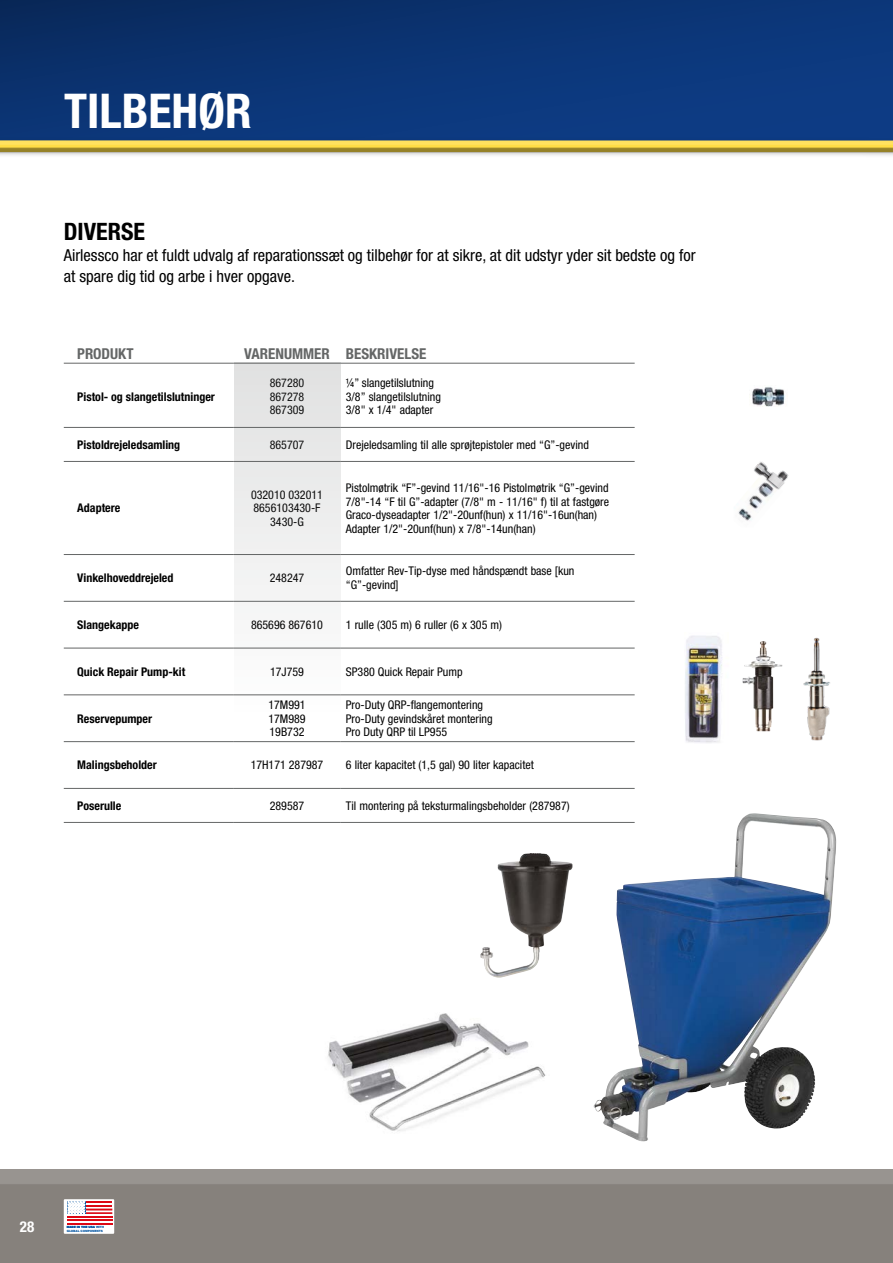
<style>
.page{position:relative;width:893px;height:1263px;background:#fff}
.page>*{position:absolute;margin:0;border:0;box-sizing:border-box;transform-origin:0 0}
.t1{font:700 condensed 48px "Helvetica Neue LTW1 G";color:#fff}
.t2{font:700 condensed 24px "Helvetica Neue LTW1 G";color:#000}
.t3{font:condensed 16.5px/21px "Helvetica Neue LTW1 G";color:#000}
.t4{font:700 condensed 15px "Helvetica Neue LTW1 G";color:#646666}
.t5{font:700 condensed 15px "Helvetica Neue LTW1 G";color:#fff}
.t6{font:condensed 12px/13.5px "Helvetica Neue LTW1 G";color:#000}
.t7{font:700 condensed 12px "Helvetica Neue LTW1 G";color:#000}
.t8{font:900 3px "Arial";letter-spacing:-.025em;color:#0053a1}
</style>
<div class="page">
<div style="left:0;top:1169px;width:893px;height:94px;background:#000;opacity:.75"></div>
<svg style="left:0;top:0;width:893px;height:137px;fill:#0c3678"></svg>
<div style="left:0;top:137px;width:893px;height:21px;background:#000;opacity:.22"></div>
<div style="left:0;top:138px;width:893px;height:15px;background:#0c397e"></div>
<div style="left:0;top:139px;width:893px;height:14px;background:#000;opacity:.75"></div>
<img style="left:752px;top:386px;width:33px;height:21px">
<img style="left:738px;top:494px;width:34px;height:27px">
<img style="left:754px;top:462px;width:35px;height:32px">
<img style="left:328px;top:1013px;width:218px;height:119px">
<img style="left:594px;top:814px;width:210px;height:328px">
<img style="left:480px;top:853px;width:93px;height:125px">
<div style="left:64px;top:1199px;width:50px;height:35px;background:#fff"></div>
<hr style="left:85px;top:1201px;width:27px;height:2px;background:#dc0814">
<hr style="left:85px;top:1205px;width:27px;height:2px;background:#dc0814">
<hr style="left:85px;top:1208px;width:27px;height:2px;background:#dc0814">
<hr style="left:85px;top:1212px;width:27px;height:2px;background:#dc0814">
<hr style="left:67px;top:1216px;width:45px;height:2px;background:#dc0814">
<hr style="left:67px;top:1219px;width:45px;height:2px;background:#dc0814">
<hr style="left:67px;top:1223px;width:45px;height:2px;background:#dc0814">
<svg style="left:67px;top:1201px;width:1px;height:13px"></svg>
<svg style="left:68px;top:1201px;width:17px;height:13px"></svg>
<hr style="left:64px;top:363px;width:170px;height:1px;background:#646666">
<hr style="left:340px;top:363px;width:295px;height:1px;background:#646666">
<hr style="left:64px;top:427px;width:170px;height:1px;background:#646666">
<hr style="left:340px;top:427px;width:295px;height:1px;background:#646666">
<hr style="left:64px;top:461px;width:170px;height:1px;background:#646666">
<hr style="left:340px;top:461px;width:295px;height:1px;background:#646666">
<hr style="left:64px;top:554px;width:170px;height:1px;background:#646666">
<hr style="left:340px;top:554px;width:295px;height:1px;background:#646666">
<hr style="left:64px;top:601px;width:170px;height:1px;background:#646666">
<hr style="left:340px;top:601px;width:295px;height:1px;background:#646666">
<hr style="left:64px;top:648px;width:170px;height:1px;background:#646666">
<hr style="left:340px;top:648px;width:295px;height:1px;background:#646666">
<hr style="left:64px;top:695px;width:170px;height:1px;background:#646666">
<hr style="left:340px;top:695px;width:295px;height:1px;background:#646666">
<hr style="left:64px;top:741px;width:170px;height:1px;background:#646666">
<hr style="left:234px;top:741px;width:106px;height:1px;background:#646666">
<hr style="left:340px;top:741px;width:295px;height:1px;background:#646666">
<hr style="left:64px;top:788px;width:170px;height:1px;background:#646666">
<hr style="left:234px;top:788px;width:106px;height:1px;background:#646666">
<hr style="left:340px;top:788px;width:295px;height:1px;background:#646666">
<hr style="left:64px;top:822px;width:170px;height:1px;background:#646666">
<hr style="left:234px;top:822px;width:106px;height:1px;background:#646666">
<hr style="left:340px;top:822px;width:295px;height:1px;background:#646666">
<div style="left:234px;top:363px;width:106px;height:354px;background:linear-gradient(to bottom,#dedede,#fcfcfc)"></div>
<svg style="left:743px;top:641px;width:40px;height:91px"></svg>
<img style="left:742px;top:641px;width:21px;height:42px">
<img style="left:685px;top:635px;width:37px;height:108px">
<img style="left:803px;top:637px;width:27px;height:104px">
<h1 class="t1" style="left:64px;top:82px;width:189px">TILBEHØR</h1>
<h2 class="t2" style="left:64px;top:217px;width:83px">DIVERSE</h2>
<h3 class="t3" style="left:64px;top:245px;width:633px">Airlessco har et fuldt udvalg af reparationssæt og tilbehør for at sikre, at dit udstyr yder sit bedste og for at spare dig tid og arbe i hver opgave.</h3>
<p class="t4" style="left:77px;top:344px;width:58px">PRODUKT</p>
<p class="t4" style="left:244px;top:344px;width:184px">VARENUMMER BESKRIVELSE</p>
<p class="t7" style="left:77px;top:389px;width:139px">Pistol- og slangetilslutninger</p>
<p class="t6" style="left:270px;top:376px;width:36px;text-align:justify">867280<br>867278<br>867309</p>
<p class="t6" style="left:346px;top:376px;width:97px">¼” slangetilslutning<br>3/8” slangetilslutning<br>3/8" x 1/4" adapter</p>
<p class="t7" style="left:77px;top:437px;width:105px">Pistoldrejeledsamling</p>
<p class="t6" style="left:270px;top:438px;width:36px">865707</p>
<p class="t6" style="left:346px;top:438px;width:245px">Drejeledsamling til alle sprøjtepistoler med “G”-gevind</p>
<p class="t7" style="left:77px;top:501px;width:45px">Adaptere</p>
<p class="t6" style="left:251px;top:488px;width:73px;text-align:center">032010 032011<br>8656103430-F<br>3430-G</p>
<p class="t6" style="left:346px;top:481px;width:265px">Pistolmøtrik “F”-gevind 11/16"-16 Pistolmøtrik “G”-gevind 7/8"-14 “F til G”-adapter (7/8" m - 11/16" f) til at fastgøre Graco-dyseadapter 1/2"-20unf(hun) x 11/16"-16un(han)<br>Adapter 1/2"-20unf(hun) x 7/8"-14un(han)</p>
<p class="t7" style="left:77px;top:571px;width:98px">Vinkelhoveddrejeled</p>
<p class="t6" style="left:270px;top:571px;width:36px">248247</p>
<p class="t6" style="left:346px;top:564px;width:230px">Omfatter Rev-Tip-dyse med håndspændt base [kun “G”-gevind]</p>
<p class="t7" style="left:77px;top:617px;width:63px">Slangekappe</p>
<p class="t6" style="left:251px;top:618px;width:73px">865696 867610</p>
<p class="t6" style="left:346px;top:618px;width:158px">1 rulle (305 m) 6 ruller (6 x 305 m)</p>
<p class="t7" style="left:77px;top:664px;width:109px">Quick Repair Pump-kit</p>
<p class="t6" style="left:270px;top:665px;width:35px">17J759</p>
<p class="t6" style="left:346px;top:665px;width:118px">SP380 Quick Repair Pump</p>
<p class="t7" style="left:77px;top:711px;width:76px">Reservepumper</p>
<p class="t6" style="left:268px;top:698px;width:39px;text-align:justify">17M991<br>17M989<br>19B732</p>
<p class="t6" style="left:346px;top:699px;width:148px;line-height:13px">Pro-Duty QRP-flangemontering<br>Pro-Duty gevindskåret montering<br>Pro Duty QRP til LP955</p>
<p class="t7" style="left:77px;top:758px;width:81px">Malingsbeholder</p>
<p class="t6" style="left:251px;top:758px;width:74px">17H171 287987</p>
<p class="t6" style="left:346px;top:758px;width:190px">6 liter kapacitet (1,5 gal) 90 liter kapacitet</p>
<p class="t7" style="left:77px;top:798px;width:46px">Poserulle</p>
<p class="t6" style="left:270px;top:799px;width:36px">289587</p>
<p class="t6" style="left:346px;top:799px;width:225px">Til montering på teksturmalingsbeholder (287987)</p>
<p class="t5" style="left:20px;top:1217px;width:16px">28</p>
<p class="t8" style="left:67px;top:1228px;width:38px">GLOBAL COMPONENTS</p>
<p class="t8" style="left:67px;top:1225px;width:39px">MADE IN THE USA WITH</p>
</div>
